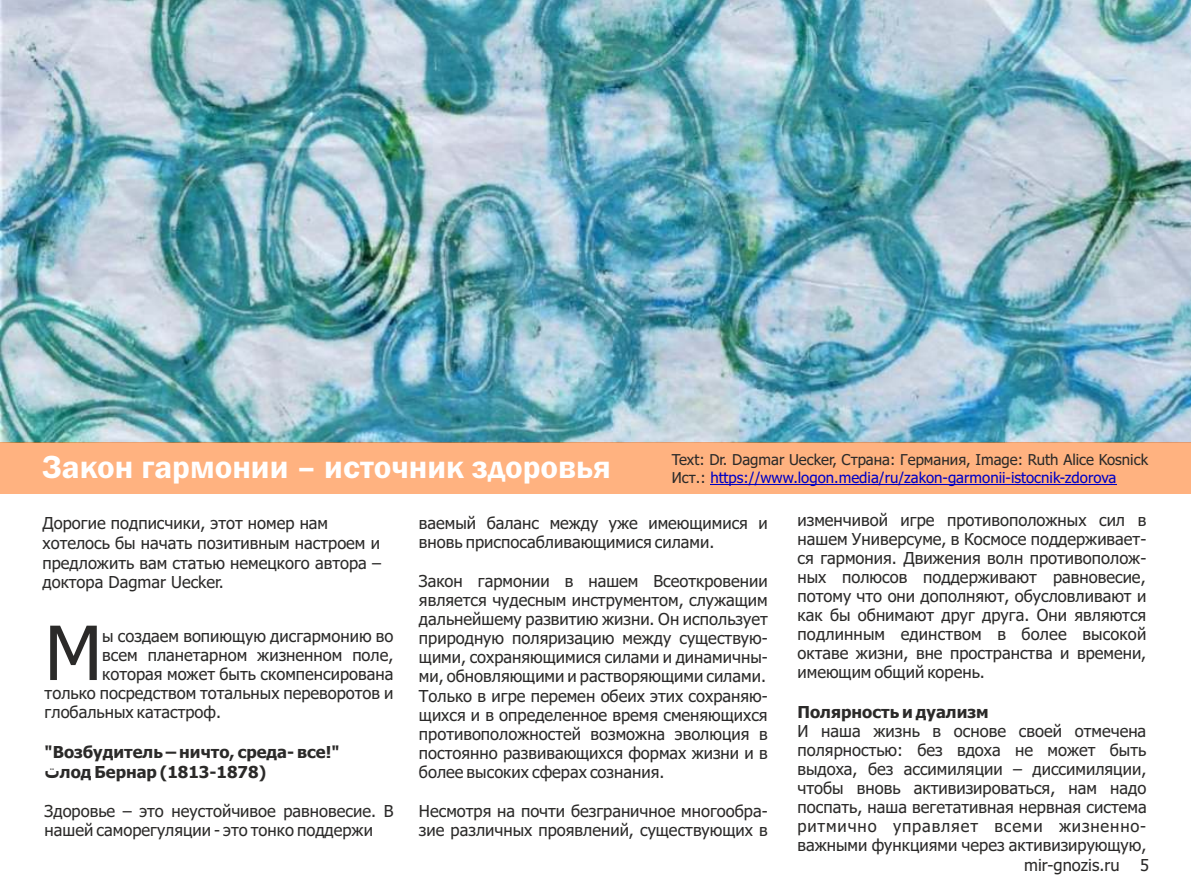
<style>
.page{position:relative;width:1191px;height:893px;background:#fff}
.page>*{position:absolute;margin:0;border:0;box-sizing:border-box;transform-origin:0 0}
.t1{font:74.7px "Tahoma";color:#2b2a29}
.t2{font:600 33px "Franklin Gothic";color:#fff}
.t3{font:16.5px/18.9px "Tahoma";color:#2b2a29}
.t4{font:700 16.5px "Tahoma";color:#2b2a29}
.t5{font:15px/18.1px "Tahoma";color:#2b2a29}
.s1{color:#0000c4}
</style>
<div class="page">
<img style="left:0;top:0;width:1191px;height:442px">
<div style="left:0;top:442px;width:1191px;height:51px;background:#ffb280"></div>
<hr style="left:710px;top:484px;width:406px;height:1px;background:#0000c4">
<h2 class="t2" style="left:43px;top:455px;width:570px">Закон гармонии – источник здоровья</h2>
<p class="t5" style="left:672px;top:452px;width:478px">Text: Dr. Dagmar Uecker, Страна: Германия, Image: Ruth Alice Kosnick<br>Ист.: <span class="s1">https://www.logon.media/ru/zakon-garmonii-istocnik-zdorova</span></p>
<p class="t3" style="left:43px;top:514px;width:340px;line-height:20px">Дорогие подписчики, этот номер нам хотелось бы начать позитивным настроем и предложить вам статью немецкого автора – доктора Dagmar Uecker.</p>
<h1 class="t1" style="left:45px;top:623px;width:59px">М</h1>
<p class="t3" style="left:102px;top:628px;width:293px">ы создаем вопиющую дисгармонию во</p>
<p class="t3" style="left:102px;top:647px;width:293px">всем планетарном жизненном поле,</p>
<p class="t3" style="left:102px;top:666px;width:293px">которая может быть скомпенсирована</p>
<p class="t3" style="left:45px;top:685px;width:350px">только посредством тотальных переворотов и</p>
<p class="t3" style="left:45px;top:704px;width:178px">глобальных катастроф.</p>
<p class="t4" style="left:45px;top:745px;width:296px">"Возбудитель – ничто, среда- все!"</p>
<p class="t4" style="left:45px;top:765px;width:223px">تлод Бернар (1813-1878)</p>
<p class="t3" style="left:45px;top:803px;width:350px">Здоровье – это неустойчивое равновесие. В нашей саморегуляции - это тонко поддержи</p>
<p class="t3" style="left:419px;top:514px;width:350px">ваемый баланс между уже имеющимися и вновь приспосабливающимися силами.</p>
<p class="t3" style="left:419px;top:573px;width:350px;text-align:justify">Закон гармонии в нашем Всеоткровении является чудесным инструментом, служащим дальнейшему развитию жизни. Он использует природную поляризацию между существую&shy;щими, сохраняющимися силами и динамичны&shy;ми, обновляющими и растворяющими силами.</p>
<p class="t3" style="left:419px;top:688px;width:350px;text-align:justify">Только в игре перемен обеих этих сохраняю&shy;щихся и в определенное время сменяющихся противоположностей возможна эволюция в постоянно развивающихся формах жизни и в более высоких сферах сознания.</p>
<p class="t3" style="left:419px;top:803px;width:350px">Несмотря на почти безграничное многообра&shy;зие различных проявлений, существующих в</p>
<p class="t3" style="left:797px;top:512px;width:350px;text-align:justify">изменчивой игре противоположных сил в нашем Универсуме, в Космосе поддерживает&shy;ся гармония. Движения волн противополож&shy;ных полюсов поддерживают равновесие, потому что они дополняют, обусловливают и как бы обнимают друг друга. Они являются подлинным единством в более высокой октаве жизни, вне пространства и времени, имеющим общий корень.</p>
<p class="t4" style="left:797px;top:705px;width:192px">Полярность и дуализм</p>
<p class="t3" style="left:797px;top:723px;width:351px;text-align:justify">И наша жизнь в основе своей отмечена полярностью: без вдоха не может быть выдоха, без ассимиляции – диссимиляции, чтобы вновь активизироваться, нам надо поспать, наша вегетативная нервная система ритмично управляет всеми жизненно&shy;важными функциями через активизирующую,</p>
<p class="t3" style="left:1024px;top:857px;width:97px">mir-gnozis.ru</p>
<p class="t3" style="left:1140px;top:857px;width:11px">5</p>
</div>
